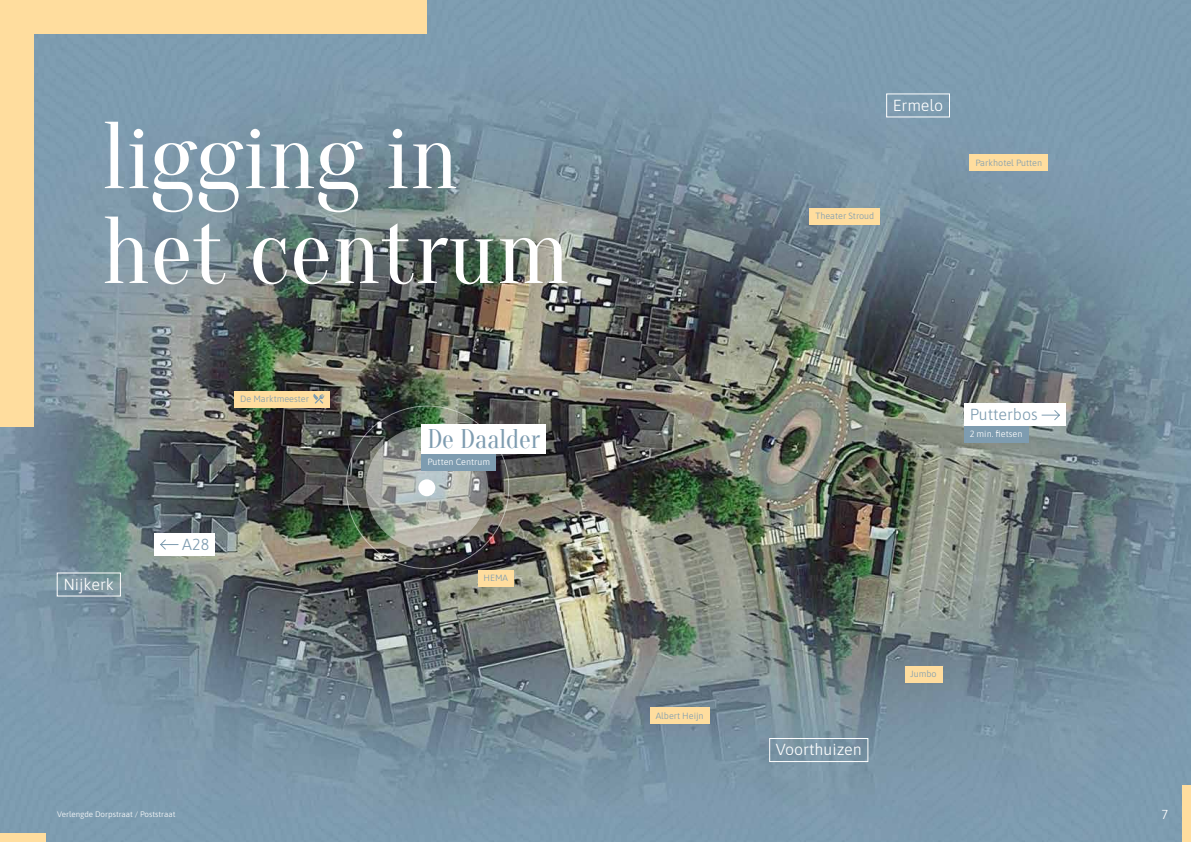
<style>
.page{position:relative;width:1191px;height:842px;background:#fff}
.page>*{position:absolute;margin:0;border:0;box-sizing:border-box;transform-origin:0 0}
.t1{font:94.8px/94.8px "Oranienbaum";color:#fff}
.t2{font:26.4px "Oranienbaum";color:#7e9cb0}
.t3{font:300 16px "Asap";color:#fff}
.t4{font:300 16px "Asap";color:#7e9cb0}
.t5{font:300 13px "Asap";color:#fff}
.t6{font:300 9px "Asap";color:#7e9cb0}
.t7{font:300 9px "Asap";color:#fff}
.t8{font:300 8px "Asap";color:#fff}
</style>
<div class="page">
<img style="left:0;top:0;width:1191px;height:842px">
<div style="left:769px;top:738px;width:99px;height:24px;border:1px solid #fff"></div>
<div style="left:964px;top:404px;width:101px;height:22px;background:#fff"></div>
<svg style="left:1041px;top:410px;width:19px;height:11px"></svg>
<div style="left:964px;top:426px;width:64px;height:17px;background:#7e9cb0"></div>
<div style="left:1182px;top:785px;width:9px;height:57px;background:#ffdd9e"></div>
<div style="left:0;top:833px;width:45px;height:9px;background:#ffdd9e"></div>
<div style="left:154px;top:533px;width:61px;height:22px;background:#fff"></div>
<svg style="left:160px;top:539px;width:19px;height:11px"></svg>
<div style="left:886px;top:93px;width:64px;height:24px;border:1px solid #fff"></div>
<div style="left:478px;top:570px;width:36px;height:16px;background:#ffdd9e"></div>
<div style="left:650px;top:707px;width:59px;height:17px;background:#ffdd9e"></div>
<div style="left:904px;top:666px;width:38px;height:17px;background:#ffdd9e"></div>
<div style="left:234px;top:391px;width:96px;height:16px;background:#ffdd9e"></div>
<svg style="left:313px;top:394px;width:11px;height:10px"></svg>
<div style="left:810px;top:208px;width:70px;height:17px;background:#ffdd9e"></div>
<div style="left:969px;top:154px;width:78px;height:17px;background:#ffdd9e"></div>
<svg style="left:366px;top:427px;width:122px;height:122px;background:#a7aaa4"></svg>
<div style="left:418px;top:479px;width:17px;height:17px;background:#fff;border-radius:50%"></div>
<div style="left:422px;top:425px;width:124px;height:29px;background:#fff"></div>
<div style="left:422px;top:454px;width:74px;height:17px;background:#7e9cb0"></div>
<div style="left:0;top:0;width:427px;height:34px;background:#ffdd9e"></div>
<div style="left:0;top:0;width:34px;height:427px;background:#ffdd9e"></div>
<h1 class="t1" style="left:102px;top:111px;width:469px">ligging in het centrum</h1>
<h3 class="t3" style="left:63px;top:573px;width:52px">Nijkerk</h3>
<p class="t6" style="left:240px;top:392px;width:70px">De Marktmeester</p>
<h3 class="t4" style="left:182px;top:533px;width:28px">A28</h3>
<p class="t8" style="left:57px;top:808px;width:120px">Verlengde Dorpstraat / Poststraat</p>
<h2 class="t2" style="left:427px;top:425px;width:114px">De Daalder</h2>
<p class="t7" style="left:427px;top:456px;width:64px">Putten Centrum</p>
<p class="t6" style="left:483px;top:571px;width:26px">HEMA</p>
<h3 class="t3" style="left:892px;top:94px;width:52px">Ermelo</h3>
<p class="t6" style="left:815px;top:209px;width:60px">Theater Stroud</p>
<p class="t6" style="left:975px;top:156px;width:68px">Parkhotel Putten</p>
<h3 class="t4" style="left:969px;top:404px;width:70px">Putterbos</h3>
<p class="t7" style="left:969px;top:428px;width:54px">2 min. fietsen</p>
<p class="t6" style="left:655px;top:709px;width:49px">Albert Heijn</p>
<h3 class="t3" style="left:776px;top:739px;width:87px">Voorthuizen</h3>
<p class="t6" style="left:910px;top:668px;width:28px">Jumbo</p>
<h3 class="t5" style="left:1161px;top:806px;width:8px">7</h3>
</div>
